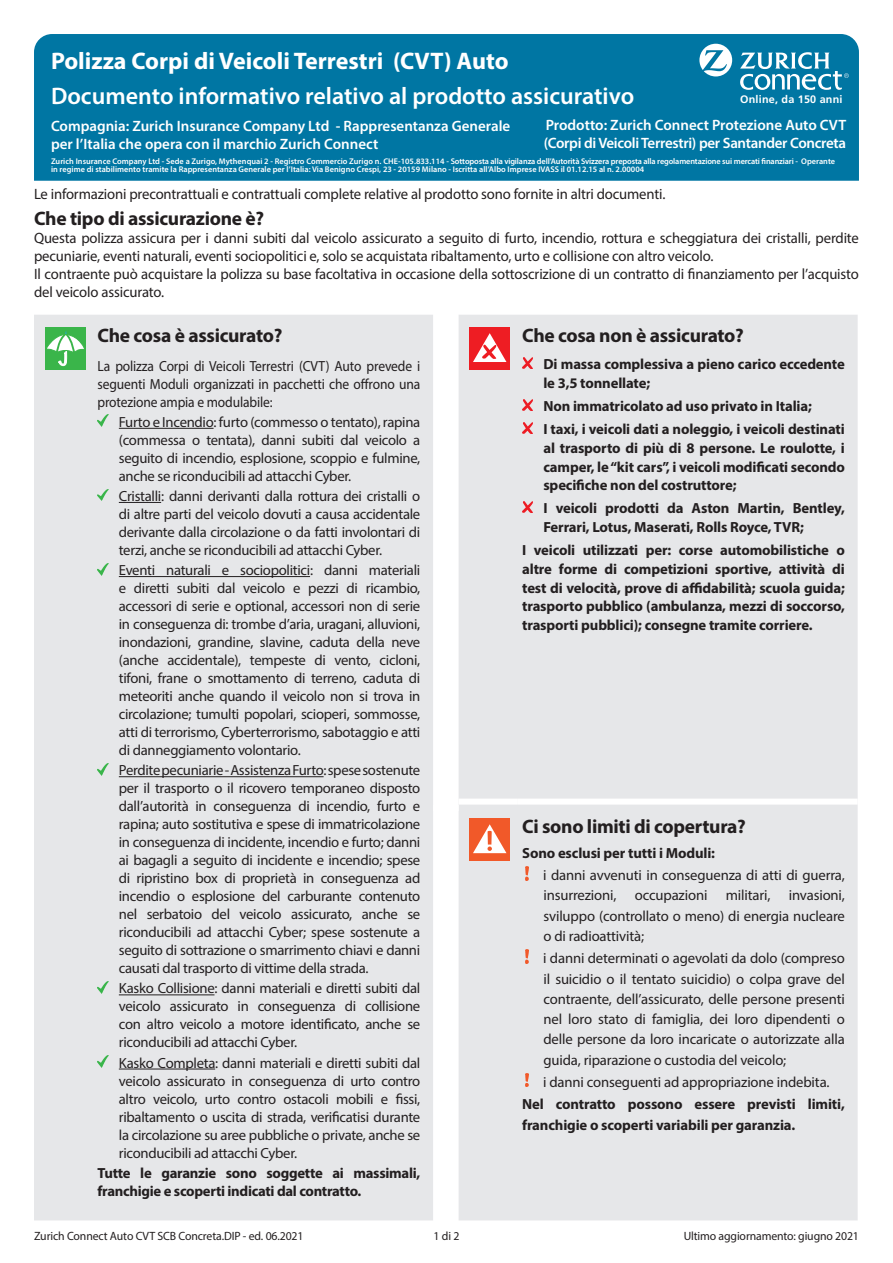
<style>
.page{position:relative;width:893px;height:1263px;background:#fff}
.page>*{position:absolute;margin:0;border:0;box-sizing:border-box;transform-origin:0 0}
.t1{font:600 24px "Myriad Pro";color:#fff}
.t2{font:700 24px "Myriad Pro";color:#fff}
.t3{font:700 19.5px "Myriad Pro";letter-spacing:-.015em;color:#231f20}
.t4{font:15px/18px "Myriad Pro";letter-spacing:-.01em;color:#231f20}
.t5{font:600 15px/18px "Myriad Pro";color:#fff}
.t6{font:600 15px/18px "Myriad Pro";letter-spacing:-.02em;color:#fff}
.t7{font:14.7px/18px "Myriad Pro";letter-spacing:-.02em;color:#231f20;text-align:justify}
.t8{font:700 14.7px/18.8px "Myriad Pro";letter-spacing:-.01em;color:#231f20}
.t9{font:14.7px/18px "Myriad Pro";letter-spacing:-.02em;color:#231f20;text-align:justify;scale:.92 1}
.t10{font:12px "Myriad Pro";letter-spacing:-.01em;color:#231f20}
.t11{font:700 10.8px "Frutiger LT Std";letter-spacing:.02em;color:#fff}
.t12{font:600 8.25px/8.2px "Myriad Pro";letter-spacing:.005em;color:#fff}
</style>
<div class="page">
<div style="left:34px;top:315px;width:824px;height:905px;background:#e6e7e9"></div>
<div style="left:459px;top:798px;width:59px;height:6px;background:#fff"></div>
<div style="left:518px;top:798px;width:340px;height:6px;background:#fff"></div>
<div style="left:433px;top:805px;width:26px;height:6px;background:#fff"></div>
<div style="left:45px;top:327px;width:41px;height:43px;background:#3ab54a"></div>
<svg style="left:47px;top:331px;width:37px;height:35px"></svg>
<hr style="left:119px;top:428px;width:95px;height:1px;background:#231f20">
<hr style="left:119px;top:502px;width:42px;height:1px;background:#231f20">
<hr style="left:119px;top:576px;width:191px;height:1px;background:#231f20">
<hr style="left:119px;top:776px;width:205px;height:1px;background:#231f20">
<hr style="left:119px;top:994px;width:95px;height:1px;background:#231f20">
<hr style="left:119px;top:1069px;width:96px;height:1px;background:#231f20">
<svg style="left:98px;top:415px;width:10px;height:12px"></svg>
<svg style="left:98px;top:489px;width:10px;height:12px"></svg>
<svg style="left:98px;top:563px;width:10px;height:12px"></svg>
<svg style="left:98px;top:763px;width:10px;height:12px"></svg>
<svg style="left:98px;top:981px;width:10px;height:12px"></svg>
<svg style="left:98px;top:1056px;width:10px;height:11px"></svg>
<div style="left:469px;top:327px;width:41px;height:43px;background:#ee1d23"></div>
<svg style="left:473px;top:333px;width:33px;height:29px"></svg>
<svg style="left:522px;top:357px;width:11px;height:11px"></svg>
<svg style="left:522px;top:399px;width:11px;height:11px"></svg>
<svg style="left:522px;top:422px;width:11px;height:11px"></svg>
<svg style="left:522px;top:501px;width:11px;height:11px"></svg>
<div style="left:469px;top:819px;width:41px;height:42px;background:#f15929"></div>
<svg style="left:473px;top:824px;width:33px;height:29px"></svg>
<svg style="left:525px;top:867px;width:4px;height:13px"></svg>
<svg style="left:525px;top:950px;width:4px;height:13px"></svg>
<img style="left:525px;top:1073px;width:4px;height:14px">
<div style="left:34px;top:34px;width:825px;height:147px;background:#0076a3"></div>
<svg style="left:699px;top:44px;width:33px;height:32px"></svg>
<svg style="left:740px;top:52px;width:109px;height:38px"></svg>
<h1 class="t2" style="left:51px;top:45px;width:459px">Polizza Corpi di Veicoli Terrestri (CVT) Auto</h1>
<h1 class="t1" style="left:51px;top:81px;width:585px">Documento informativo relativo al prodotto assicurativo</h1>
<p class="t5" style="left:51px;top:116px;width:461px">Compagnia: Zurich Insurance Company Ltd - Rappresentanza Generale per l’Italia che opera con il marchio Zurich Connect</p>
<p class="t12" style="left:51px;top:156px;width:786px">Zurich Insurance Company Ltd - Sede a Zurigo, Mythenquai 2 - Registro Commercio Zurigo n. CHE-105.833.114 - Sottoposta alla vigilanza dell’Autorità Svizzera preposta alla regolamentazione sui mercati finanziari - Operante in regime di stabilimento tramite la Rappresentanza Generale per l’Italia: Via Benigno Crespi, 23 - 20159 Milano - Iscritta all’Albo Imprese IVASS il 01.12.15 al n. 2.00004</p>
<p class="t11" style="left:740px;top:93px;width:104px">Online, da 150 anni</p>
<p class="t6" style="left:544px;top:116px;width:304px">Prodotto: Zurich Connect Protezione Auto CVT (Corpi di Veicoli Terrestri) per Santander Concreta</p>
<p class="t4" style="left:34px;top:185px;width:633px">Le informazioni precontrattuali e contrattuali complete relative al prodotto sono fornite in altri documenti.</p>
<h2 class="t3" style="left:34px;top:205px;width:232px">Che tipo di assicurazione è?</h2>
<p class="t4" style="left:34px;top:228px;width:826px">Questa polizza assicura per i danni subiti dal veicolo assicurato a seguito di furto, incendio, rottura e scheggiatura dei cristalli, perdite pecuniarie, eventi naturali, eventi sociopolitici e, solo se acquistata ribaltamento, urto e collisione con altro veicolo.<br>Il contraente può acquistare la polizza su base facoltativa in occasione della sottoscrizione di un contratto di finanziamento per l’acquisto del veicolo assicurato.</p>
<h2 class="t3" style="left:98px;top:323px;width:186px">Che cosa è assicurato?</h2>
<p class="t9" style="left:98px;top:356px;width:352px">La polizza Corpi di Veicoli Terrestri (CVT) Auto prevede i seguenti Moduli organizzati in pacchetti che offrono una protezione ampia e modulabile:</p>
<p class="t7" style="left:119px;top:413px;width:303px">Furto e Incendio: furto (commesso o tentato), rapina (commessa o tentata), danni subiti dal veicolo a seguito di incendio, esplosione, scoppio e fulmine, anche se riconducibili ad attacchi Cyber.</p>
<p class="t7" style="left:119px;top:487px;width:303px">Cristalli: danni derivanti dalla rottura dei cristalli o di altre parti del veicolo dovuti a causa accidentale derivante dalla circolazione o da fatti involontari di terzi, anche se riconducibili ad attacchi Cyber.</p>
<p class="t7" style="left:119px;top:561px;width:303px">Eventi naturali e sociopolitici: danni materiali e diretti subiti dal veicolo e pezzi di ricambio, accessori di serie e optional, accessori non di serie in conseguenza di: trombe d’aria, uragani, alluvioni, inondazioni, grandine, slavine, caduta della neve (anche accidentale), tempeste di vento, cicloni, tifoni, frane o smottamento di terreno, caduta di meteoriti anche quando il veicolo non si trova in circolazione; tumulti popolari, scioperi, sommosse, atti di terrorismo, Cyberterrorismo, sabotaggio e atti di danneggiamento volontario.</p>
<p class="t7" style="left:119px;top:761px;width:303px">Perdite pecuniarie - Assistenza Furto: spese sostenute per il trasporto o il ricovero temporaneo disposto dall’autorità in conseguenza di incendio, furto e rapina; auto sostitutiva e spese di immatricolazione in conseguenza di incidente, incendio e furto; danni ai bagagli a seguito di incidente e incendio; spese di ripristino box di proprietà in conseguenza ad incendio o esplosione del carburante contenuto nel serbatoio del veicolo assicurato, anche se riconducibili ad attacchi Cyber; spese sostenute a seguito di sottrazione o smarrimento chiavi e danni causati dal trasporto di vittime della strada.</p>
<p class="t7" style="left:119px;top:979px;width:303px">Kasko Collisione: danni materiali e diretti subiti dal veicolo assicurato in conseguenza di collisione con altro veicolo a motore identificato, anche se riconducibili ad attacchi Cyber.</p>
<p class="t7" style="left:119px;top:1053px;width:303px">Kasko Completa: danni materiali e diretti subiti dal veicolo assicurato in conseguenza di urto contro altro veicolo, urto contro ostacoli mobili e fissi, ribaltamento o uscita di strada, verificatisi durante la circolazione su aree pubbliche o private, anche se riconducibili ad attacchi Cyber.</p>
<p class="t8" style="left:98px;top:1163px;width:324px;line-height:18px">Tutte le garanzie sono soggette ai massimali, franchigie e scoperti indicati dal contratto.</p>
<h2 class="t3" style="left:522px;top:323px;width:223px">Che cosa non è assicurato?</h2>
<p class="t8" style="left:543px;top:354px;width:303px">Di massa complessiva a pieno carico eccedente le 3,5 tonnellate;</p>
<p class="t8" style="left:543px;top:394px;width:303px;line-height:23px">Non immatricolato ad uso privato in Italia;<br>I taxi, i veicoli dati a noleggio, i veicoli destinati</p>
<p class="t8" style="left:543px;top:438px;width:303px;text-align:justify">al trasporto di più di 8 persone. Le roulotte, i camper, le “kit cars”, i veicoli modificati secondo specifiche non del costruttore;</p>
<p class="t8" style="left:543px;top:498px;width:303px">I veicoli prodotti da Aston Martin, Bentley,<br>Ferrari, Lotus, Maserati, Rolls Royce, TVR;</p>
<p class="t8" style="left:522px;top:540px;width:324px;text-align:justify">I veicoli utilizzati per: corse automobilistiche o altre forme di competizioni sportive, attività di test di velocità, prove di affidabilità; scuola guida; trasporto pubblico (ambulanza, mezzi di soccorso, trasporti pubblici); consegne tramite corriere.</p>
<h2 class="t3" style="left:522px;top:814px;width:225px">Ci sono limiti di copertura?</h2>
<p class="t8" style="left:522px;top:843px;width:194px">Sono esclusi per tutti i Moduli:</p>
<p class="t7" style="left:543px;top:865px;width:303px;line-height:20.2px">i danni avvenuti in conseguenza di atti di guerra, insurrezioni, occupazioni militari, invasioni, sviluppo (controllato o meno) di energia nucleare o di radioattività;</p>
<p class="t7" style="left:543px;top:948px;width:303px;line-height:20.2px">i danni determinati o agevolati da dolo (compreso il suicidio o il tentato suicidio) o colpa grave del contraente, dell’assicurato, delle persone presenti nel loro stato di famiglia, dei loro dipendenti o delle persone da loro incaricate o autorizzate alla guida, riparazione o custodia del veicolo;</p>
<p class="t7" style="left:543px;top:1073px;width:288px">i danni conseguenti ad appropriazione indebita.</p>
<p class="t8" style="left:522px;top:1094px;width:324px;line-height:20.2px">Nel contratto possono essere previsti limiti, franchigie o scoperti variabili per garanzia.</p>
<p class="t10" style="left:34px;top:1229px;width:271px">Zurich Connect Auto CVT SCB Concreta.DIP - ed. 06.2021</p>
<p class="t10" style="left:434px;top:1229px;width:27px">1 di 2</p>
<p class="t10" style="left:684px;top:1229px;width:177px">Ultimo aggiornamento: giugno 2021</p>
</div>
